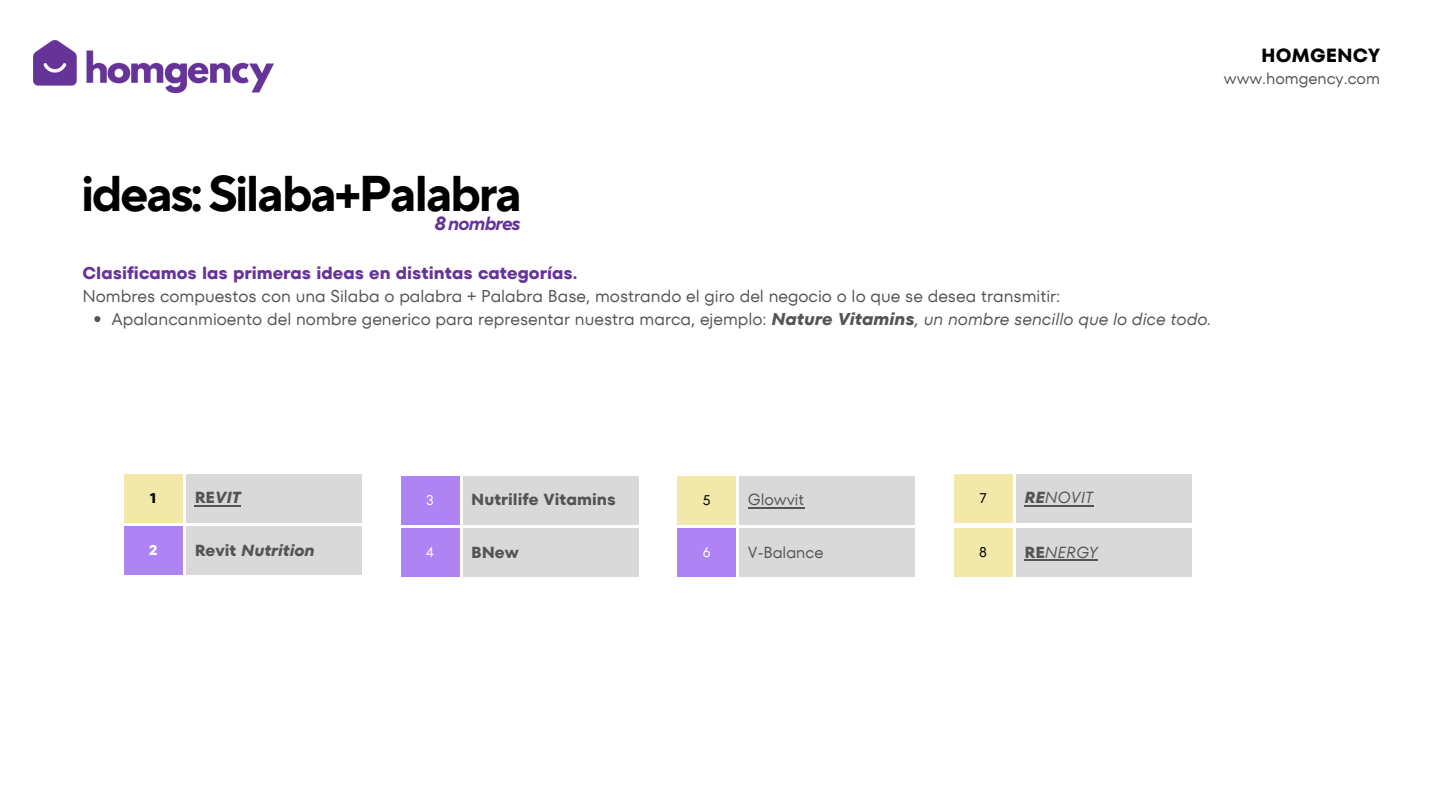
<style>
.page{position:relative;width:1440px;height:810px;background:#fff}
.page>*{position:absolute;margin:0;border:0;box-sizing:border-box;transform-origin:0 0}
.t1{font:700 50px "TT Norms Pro";letter-spacing:-.05em;color:#000}
.t2{font:700 19px "TT Fors";color:#000}
.t3{font:italic 700 19px "TT Norms Pro";letter-spacing:-.05em;color:#639}
.t4{font:17px "TT Fors";color:#545454}
.t5{font:700 17px "TT Fors";color:#639}
.t6{font:16px "TT Fors";color:#545454}
.t7{font:700 16px "TT Fors";color:#545454}
.t8{font:italic 700 16px "TT Fors";color:#545454}
.t9{font:italic 16px "TT Fors";color:#545454}
.t10{font:14px "TT Fors";color:#000}
.t11{font:14px "TT Fors";color:#fff}
.t12{font:700 14px "TT Fors";color:#000}
.t13{font:700 14px "TT Fors";color:#fff}
.s1{font-weight:700;font-style:italic}
.s2{font-style:italic}
.s3{font-style:normal}
.s4{font-weight:700}
.s5{font-weight:700;font-style:normal}
</style>
<div class="page">
<img style="left:33px;top:40px;width:240px;height:52px">
<svg style="left:94px;top:316px;width:6px;height:6px"></svg>
<div style="left:677px;top:476px;width:59px;height:49px;background:#f1e8a9"></div>
<div style="left:740px;top:476px;width:175px;height:49px;background:#d9d9d9"></div>
<hr style="left:748px;top:507px;width:56px;height:1px;background:#545454">
<div style="left:677px;top:528px;width:59px;height:49px;background:#ae83f3"></div>
<div style="left:740px;top:528px;width:175px;height:49px;background:#d9d9d9"></div>
<div style="left:124px;top:474px;width:59px;height:49px;background:#f1e8a9"></div>
<div style="left:186px;top:474px;width:176px;height:49px;background:#d9d9d9"></div>
<svg style="left:195px;top:505px;width:46px;height:1px"></svg>
<div style="left:124px;top:527px;width:59px;height:48px;background:#ae83f3"></div>
<div style="left:186px;top:527px;width:176px;height:48px;background:#d9d9d9"></div>
<div style="left:401px;top:476px;width:58px;height:49px;background:#ae83f3"></div>
<div style="left:463px;top:476px;width:175px;height:49px;background:#d9d9d9"></div>
<div style="left:401px;top:528px;width:58px;height:49px;background:#ae83f3"></div>
<div style="left:463px;top:528px;width:175px;height:49px;background:#d9d9d9"></div>
<div style="left:954px;top:474px;width:59px;height:49px;background:#f1e8a9"></div>
<div style="left:1016px;top:474px;width:176px;height:49px;background:#d9d9d9"></div>
<svg style="left:1025px;top:505px;width:20px;height:1px"></svg>
<hr style="left:1045px;top:505px;width:48px;height:1px;background:#545454">
<div style="left:954px;top:528px;width:59px;height:49px;background:#f1e8a9"></div>
<div style="left:1016px;top:528px;width:176px;height:49px;background:#d9d9d9"></div>
<hr style="left:1025px;top:559px;width:20px;height:2px;background:#545454">
<hr style="left:1045px;top:559px;width:53px;height:2px;background:#545454">
<p class="t2" style="left:1261px;top:42px;width:120px">HOMGENCY</p>
<p class="t6" style="left:1224px;top:67px;width:158px">www.homgency.com</p>
<p class="t1" style="left:81px;top:163px;width:443px">ideas: Silaba+Palabra</p>
<p class="t3" style="left:434px;top:212px;width:87px">8 nombres</p>
<p class="t5" style="left:82px;top:261px;width:496px">Clasificamos las primeras ideas en distintas categorías.</p>
<p class="t4" style="left:82px;top:284px;width:979px">Nombres compuestos con una Silaba o palabra + Palabra Base, mostrando el giro del negocio o lo que se desea transmitir:</p>
<p class="t4" style="left:111px;top:307px;width:1102px">Apalancanmioento del nombre generico para representar nuestra marca, ejemplo: <span class="s1">Nature Vitamins</span><span class="s2">, un nombre sencillo que lo dice todo.</span></p>
<p class="t12" style="left:150px;top:488px;width:8px">1</p>
<p class="t8" style="left:195px;top:487px;width:48px"><span class="s3">RE</span>VIT</p>
<p class="t13" style="left:149px;top:540px;width:10px">2</p>
<p class="t8" style="left:195px;top:539px;width:122px"><span class="s3">Revit</span> Nutrition</p>
<p class="t11" style="left:426px;top:490px;width:9px">3</p>
<p class="t7" style="left:471px;top:489px;width:146px">Nutrilife Vitamins</p>
<p class="t11" style="left:426px;top:542px;width:9px">4</p>
<p class="t7" style="left:471px;top:541px;width:49px">BNew</p>
<p class="t10" style="left:703px;top:490px;width:9px">5</p>
<p class="t6" style="left:748px;top:488px;width:58px">Glowvit</p>
<p class="t11" style="left:703px;top:542px;width:9px">6</p>
<p class="t6" style="left:748px;top:541px;width:77px">V-Balance</p>
<p class="t10" style="left:980px;top:488px;width:8px">7</p>
<p class="t9" style="left:1025px;top:487px;width:70px"><span class="s4">RE</span>NOVIT</p>
<p class="t10" style="left:979px;top:542px;width:9px">8</p>
<p class="t9" style="left:1025px;top:541px;width:75px"><span class="s5">RE</span>NERGY</p>
</div>
